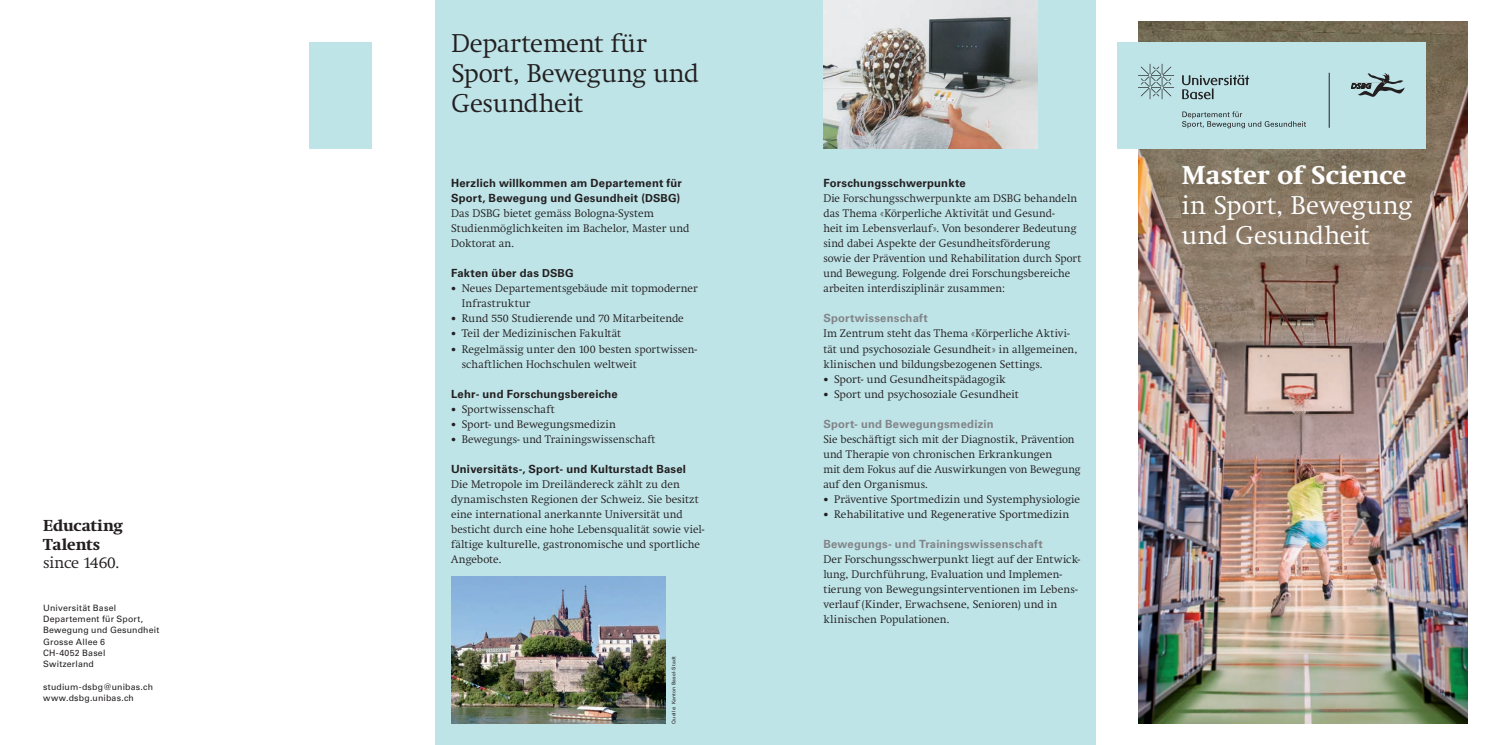
<style>
.page{position:relative;width:1489px;height:745px;background:#fff}
.page>*{position:absolute;margin:0;border:0;box-sizing:border-box;transform-origin:0 0}
.t1{font:300 26.25px/30px "Swift Neue LT Pro";letter-spacing:-.005em;color:#231f20}
.t2{font:300 26.25px/30px "Swift Neue LT Pro";letter-spacing:.005em;color:#fff}
.t3{font:700 26.25px "Swift Neue LT Pro";letter-spacing:.005em;color:#fff}
.t4{font:700 16.25px/18.6px "Swift Neue LT Pro";letter-spacing:-.005em;color:#231f20}
.t5{font:300 16.25px "Swift Neue LT Pro";letter-spacing:-.01em;color:#231f20}
.t6{font:300 11.25px/15px "Swift Neue LT Pro";letter-spacing:.01em;color:#231f20}
.t7{font:700 11.25px/15px "Univers LT Std";letter-spacing:.02em;color:#231f20}
.t8{font:700 11.25px "Univers LT Std";letter-spacing:.02em;color:#828487}
.t9{font:8.75px/11.2px "Univers LT Std";letter-spacing:.025em;color:#231f20}
.t10{font:5px "Univers LT Std";letter-spacing:.03em;color:#231f20}
.s1{font-size:11px}
.s2{font-size:10px}
</style>
<div class="page">
<div style="left:435px;top:0;width:660px;height:744px;background:#bee4e8"></div>
<img style="left:1137px;top:21px;width:330px;height:702px">
<div style="left:1116px;top:43px;width:309px;height:106px;background:#bee4e8"></div>
<svg style="left:1351px;top:73px;width:53px;height:24px"></svg>
<hr style="left:1328px;top:73px;width:1px;height:55px;background:#231f20">
<svg style="left:1182px;top:111px;width:123px;height:17px"></svg>
<svg style="left:1182px;top:75px;width:66px;height:24px"></svg>
<svg style="left:1138px;top:64px;width:35px;height:35px"></svg>
<img style="left:823px;top:0;width:214px;height:149px">
<img style="left:451px;top:576px;width:214px;height:147px">
<div style="left:309px;top:43px;width:63px;height:106px;background:#bee4e8"></div>
<h2 class="t4" style="left:43px;top:516px;width:81px">Educating<br>Talents</h2>
<h2 class="t5" style="left:43px;top:553px;width:78px">since 1460.</h2>
<p class="t9" style="left:43px;top:601px;width:118px">Universität Basel<br>Departement für Sport,<br>Bewegung und Gesundheit<br>Grosse Allee 6<br>CH-4052 Basel<br>Switzerland</p>
<p class="t9" style="left:43px;top:680px;width:111px">studium-dsbg@unibas.ch www.dsbg.unibas.ch</p>
<h1 class="t1" style="left:451px;top:28px;width:249px">Departement für<br>Sport, Bewegung und<br>Gesundheit</h1>
<p class="t7" style="left:451px;top:176px;width:232px">Herzlich willkommen am Departement für<br>Sport, Bewegung und Gesundheit (<span class="s1">DSBG</span>)</p>
<p class="t6" style="left:451px;top:206px;width:240px">Das DSBG bietet gemäss Bologna-System<br>Studienmöglichkeiten im Bachelor, Master und<br>Doktorat an.</p>
<p class="t7" style="left:451px;top:266px;width:124px">Fakten über das <span class="s1">DSBG</span></p>
<p class="t6" style="left:462px;top:281px;width:237px;text-indent:-11px"><span class="s2">•</span> Neues Departementsgebäude mit topmoderner<br>Infrastruktur</p>
<p class="t6" style="left:451px;top:311px;width:234px"><span class="s2">•</span> Rund 550 Studierende und 70 Mitarbeitende</p>
<p class="t6" style="left:451px;top:326px;width:171px"><span class="s2">•</span> Teil der Medizinischen Fakultät</p>
<p class="t6" style="left:462px;top:341px;width:237px;text-indent:-11px"><span class="s2">•</span> Regelmässig unter den 100 besten sportwissen&shy;schaftlichen Hochschulen weltweit</p>
<p class="t7" style="left:451px;top:386px;width:168px">Lehr- und Forschungsbereiche</p>
<p class="t6" style="left:451px;top:401px;width:105px"><span class="s2">•</span> Sportwissenschaft</p>
<p class="t6" style="left:451px;top:416px;width:166px"><span class="s2">•</span> Sport- und Bewegungsmedizin</p>
<p class="t6" style="left:451px;top:431px;width:206px"><span class="s2">•</span> Bewegungs- und Trainingswissenschaft</p>
<p class="t7" style="left:451px;top:461px;width:236px">Universitäts-, Sport- und Kulturstadt Basel</p>
<p class="t6" style="left:451px;top:476px;width:255px">Die Metropole im Dreiländereck zählt zu den dynamischsten Regionen der Schweiz. Sie besitzt eine international anerkannte Universität und besticht durch eine hohe Lebensqualität sowie viel&shy;fältige kulturelle, gastronomische und sportliche Angebote.</p>
<p class="t10" style="left:670px;top:723px;width:69px;rotate:-90deg">Quelle: Kanton Basel-Stadt</p>
<p class="t7" style="left:823px;top:176px;width:144px">Forschungsschwerpunkte</p>
<p class="t6" style="left:823px;top:191px;width:259px">Die Forschungsschwerpunkte am DSBG behandeln das Thema «Körperliche Aktivität und Gesund-<br>heit im Lebensverlauf». Von besonderer Bedeutung sind dabei Aspekte der Gesundheitsförderung<br>sowie der Prävention und Rehabilitation durch Sport und Bewegung. Folgende drei Forschungsbereiche arbeiten interdisziplinär zusammen:</p>
<p class="t8" style="left:823px;top:311px;width:106px">Sportwissenschaft</p>
<p class="t6" style="left:823px;top:326px;width:255px">Im Zentrum steht das Thema «Körperliche Aktivi&shy;tät und psychosoziale Gesundheit» in allgemeinen, klinischen und bildungsbezogenen Settings.</p>
<p class="t6" style="left:823px;top:371px;width:184px"><span class="s2">•</span> Sport- und Gesundheitspädagogik</p>
<p class="t6" style="left:823px;top:386px;width:197px"><span class="s2">•</span> Sport und psychosoziale Gesundheit</p>
<p class="t8" style="left:823px;top:416px;width:172px">Sport- und Bewegungsmedizin</p>
<p class="t6" style="left:823px;top:431px;width:259px">Sie beschäftigt sich mit der Diagnostik, Prävention und Therapie von chronischen Erkrankungen<br>mit dem Fokus auf die Auswirkungen von Bewegung auf den Organismus.</p>
<p class="t6" style="left:823px;top:491px;width:258px"><span class="s2">•</span> Präventive Sportmedizin und Systemphysiologie</p>
<p class="t6" style="left:823px;top:506px;width:247px"><span class="s2">•</span> Rehabilitative und Regenerative Sportmedizin</p>
<p class="t8" style="left:823px;top:536px;width:221px">Bewegungs- und Trainingswissenschaft</p>
<p class="t6" style="left:823px;top:551px;width:258px">Der Forschungsschwerpunkt liegt auf der Entwick&shy;lung, Durchführung, Evaluation und Implemen&shy;tierung von Bewegungsinterventionen im Lebens&shy;verlauf (Kinder, Erwachsene, Senioren) und in klinischen Populationen.</p>
<h1 class="t3" style="left:1181px;top:159px;width:226px">Master of Science</h1>
<h1 class="t2" style="left:1181px;top:189px;width:232px">in Sport, Bewegung und Gesundheit</h1>
</div>
